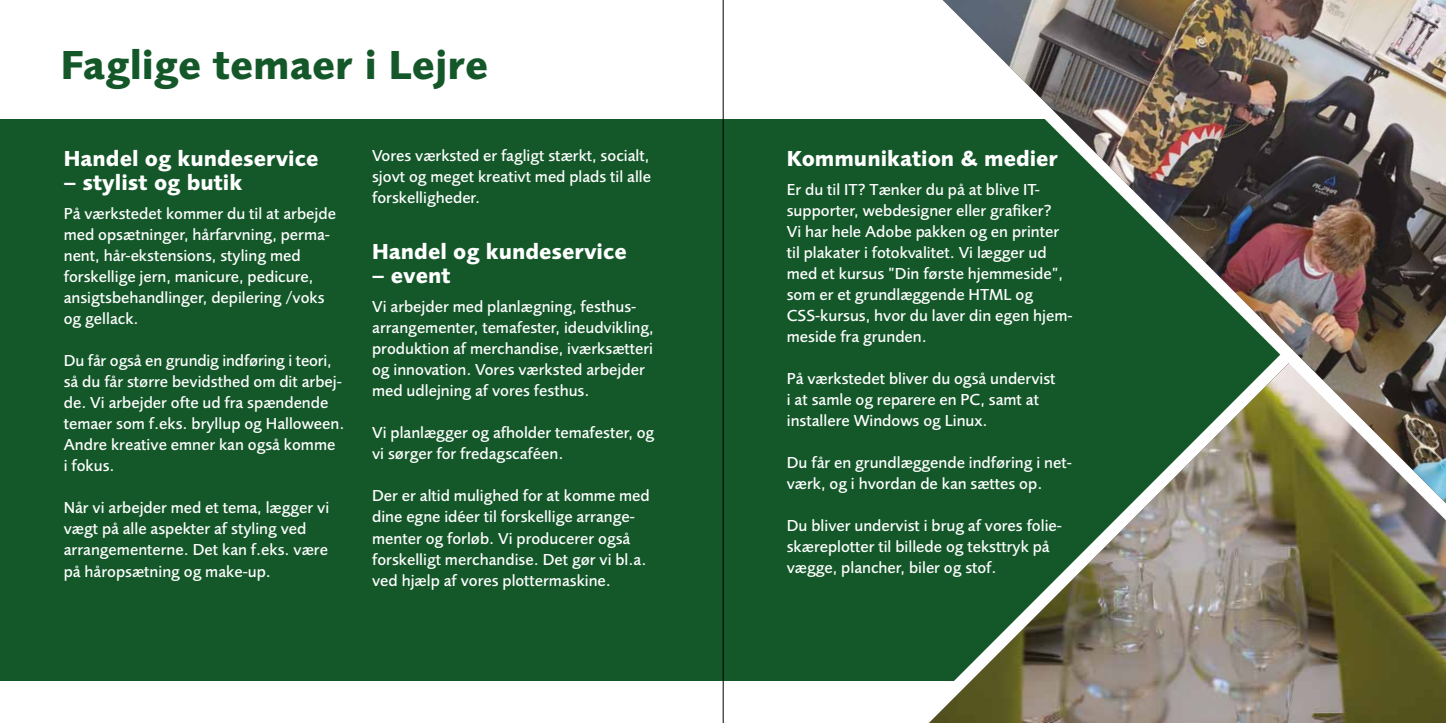
<style>
.page{position:relative;width:1446px;height:723px;background:#fff}
.page>*{position:absolute;margin:0;border:0;box-sizing:border-box;transform-origin:0 0}
.t1{font:700 42px "Foundry Sans";color:#14582a}
.t2{font:700 22.5px "Foundry Sans";color:#fff}
.t3{font:500 16.5px/21px "Foundry Sans";color:#fff}
</style>
<div class="page">
<div style="left:0;top:119px;width:1446px;height:561px;background:#14582a"></div>
<svg style="left:898px;top:556px;width:548px;height:167px"></svg>
<img style="left:942px;top:0;width:504px;height:556px">
<hr style="left:723px;top:0;width:1px;height:723px;background:#000">
<h1 class="t1" style="left:61px;top:40px;width:429px">Faglige temaer i Lejre</h1>
<h2 class="t2" style="left:64px;top:145px;width:256px">Handel og kundeservice</h2>
<h2 class="t2" style="left:64px;top:169px;width:180px">– stylist og butik</h2>
<p class="t3" style="left:64px;top:203px;width:274px">På værkstedet kommer du til at arbejde med opsætninger, hårfarvning, perma&shy;nent, hår-ekstensions, styling med forskellige jern, manicure, pedicure, ansigtsbehandlinger, depilering /voks og gellack.</p>
<p class="t3" style="left:64px;top:350px;width:282px">Du får også en grundig indføring i teori, så du får større bevidsthed om dit arbej&shy;de. Vi arbejder ofte ud fra spændende temaer som f.eks. bryllup og Halloween.<br>Andre kreative emner kan også komme<br>i fokus.</p>
<p class="t3" style="left:64px;top:497px;width:267px">Når vi arbejder med et tema, lægger vi vægt på alle aspekter af styling ved arrangementerne. Det kan f.eks. være på håropsætning og make-up.</p>
<p class="t3" style="left:372px;top:145px;width:280px;text-align:justify">Vores værksted er fagligt stærkt, socialt, sjovt og meget kreativt med plads til alle forskelligheder.</p>
<h2 class="t2" style="left:372px;top:238px;width:256px">Handel og kundeservice</h2>
<h2 class="t2" style="left:372px;top:262px;width:80px">– event</h2>
<p class="t3" style="left:372px;top:296px;width:283px">Vi arbejder med planlægning, festhus&shy;arrangementer, temafester, ideudvikling, produktion af merchandise, iværksætteri og innovation. Vores værksted arbejder med udlejning af vores festhus.</p>
<p class="t3" style="left:372px;top:422px;width:284px">Vi planlægger og afholder temafester, og vi sørger for fredagscaféen.</p>
<p class="t3" style="left:372px;top:485px;width:279px">Der er altid mulighed for at komme med dine egne idéer til forskellige arrange&shy;menter og forløb. Vi producerer også forskelligt merchandise. Det gør vi bl.a. ved hjælp af vores plottermaskine.</p>
<h2 class="t2" style="left:787px;top:145px;width:273px">Kommunikation &amp; medier</h2>
<p class="t3" style="left:787px;top:179px;width:287px">Er du til IT? Tænker du på at blive IT&shy;supporter, webdesigner eller grafiker?<br>Vi har hele Adobe pakken og en printer til plakater i fotokvalitet. Vi lægger ud med et kursus ”Din første hjemmeside”, som er et grundlæggende HTML og CSS-kursus, hvor du laver din egen hjem&shy;meside fra grunden.</p>
<p class="t3" style="left:787px;top:368px;width:270px">På værkstedet bliver du også undervist i at samle og reparere en PC, samt at installere Windows og Linux.</p>
<p class="t3" style="left:787px;top:452px;width:286px">Du får en grundlæggende indføring i net&shy;værk, og i hvordan de kan sættes op.</p>
<p class="t3" style="left:787px;top:515px;width:277px">Du bliver undervist i brug af vores folie&shy;skæreplotter til billede og teksttryk på vægge, plancher, biler og stof.</p>
</div>
